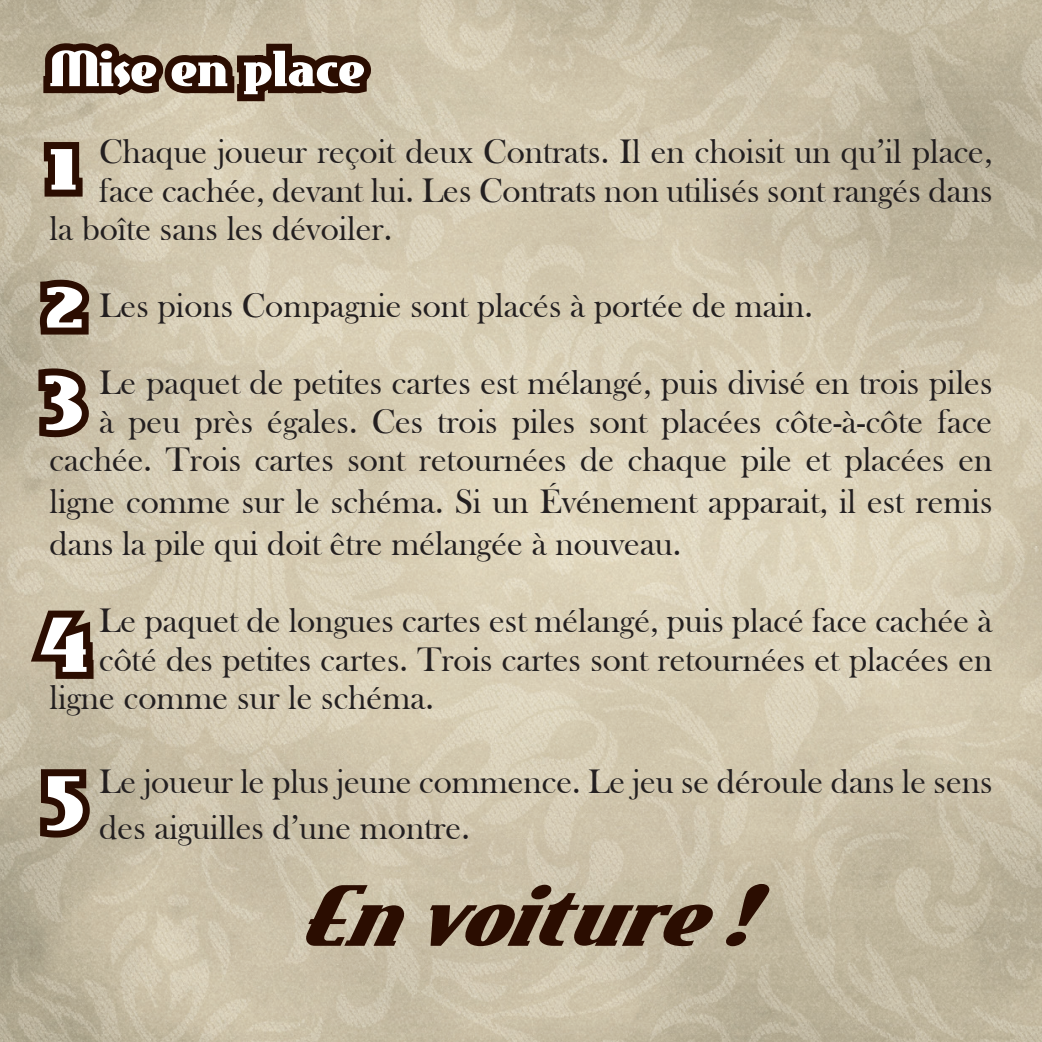
<style>
.page{position:relative;width:1042px;height:1042px;background:#fff}
.page>*{position:absolute;margin:0;border:0;box-sizing:border-box;transform-origin:0 0}
.t1{font:italic 84px "East Market";color:#2b0d01}
.t2{font:84px/137.9px "East Market";color:#fff}
.t3{font:49px "East Market";color:#fff}
.t4{font:35px/38.5px "Bask Old Face";color:#231f20}
</style>
<div class="page">
<img style="left:0;top:0;width:1042px;height:1042px">
<svg style="left:28px;top:0;width:355px;height:445px;background:#bbaf98"></svg>
<svg style="left:21px;top:603px;width:80px;height:83px;background:#816d5b"></svg>
<svg style="left:33px;top:762px;width:67px;height:83px;background:#766351"></svg>
<h2 class="t3" style="left:50px;top:41px;width:317px">Mise en place</h2>
<p class="t4" style="left:99px;top:133px;width:894px">Chaque joueur reçoit deux Contrats. Il en choisit un qu’il place,</p>
<p class="t4" style="left:99px;top:172px;width:894px">face cachée, devant lui. Les Contrats non utilisés sont rangés dans</p>
<p class="t4" style="left:50px;top:210px;width:344px">la boîte sans les dévoiler.</p>
<h1 class="t2" style="left:45px;top:93px;width:40px">1<br>2</h1>
<p class="t4" style="left:99px;top:287px;width:715px">Les pions Compagnie sont placés à portée de main.</p>
<p class="t4" style="left:50px;top:364px;width:944px;text-align:right">Le paquet de petites cartes est mélangé, puis divisé en trois piles<br>à peu près égales. Ces trois piles sont placées côte-à-côte face cachée. Trois cartes sont retournées de chaque pile et placées en</p>
<p class="t4" style="left:50px;top:481px;width:944px;line-height:42px">ligne comme sur le schéma. Si un Événement apparait, il est remis dans la pile qui doit être mélangée à nouveau.</p>
<h1 class="t2" style="left:44px;top:320px;width:42px">3</h1>
<p class="t4" style="left:99px;top:602px;width:894px">Le paquet de longues cartes est mélangé, puis placé face cachée à</p>
<p class="t4" style="left:99px;top:641px;width:894px">côté des petites cartes. Trois cartes sont retournées et placées en</p>
<p class="t4" style="left:50px;top:679px;width:386px">ligne comme sur le schéma.</p>
<h1 class="t2" style="left:38px;top:551px;width:52px;line-height:158.9px">4<br>5</h1>
<p class="t4" style="left:99px;top:760px;width:894px;line-height:45.5px">Le joueur le plus jeune commence. Le jeu se déroule dans le sens des aiguilles d’une montre.</p>
<h1 class="t1" style="left:297px;top:869px;width:495px">Envoiture !</h1>
</div>
